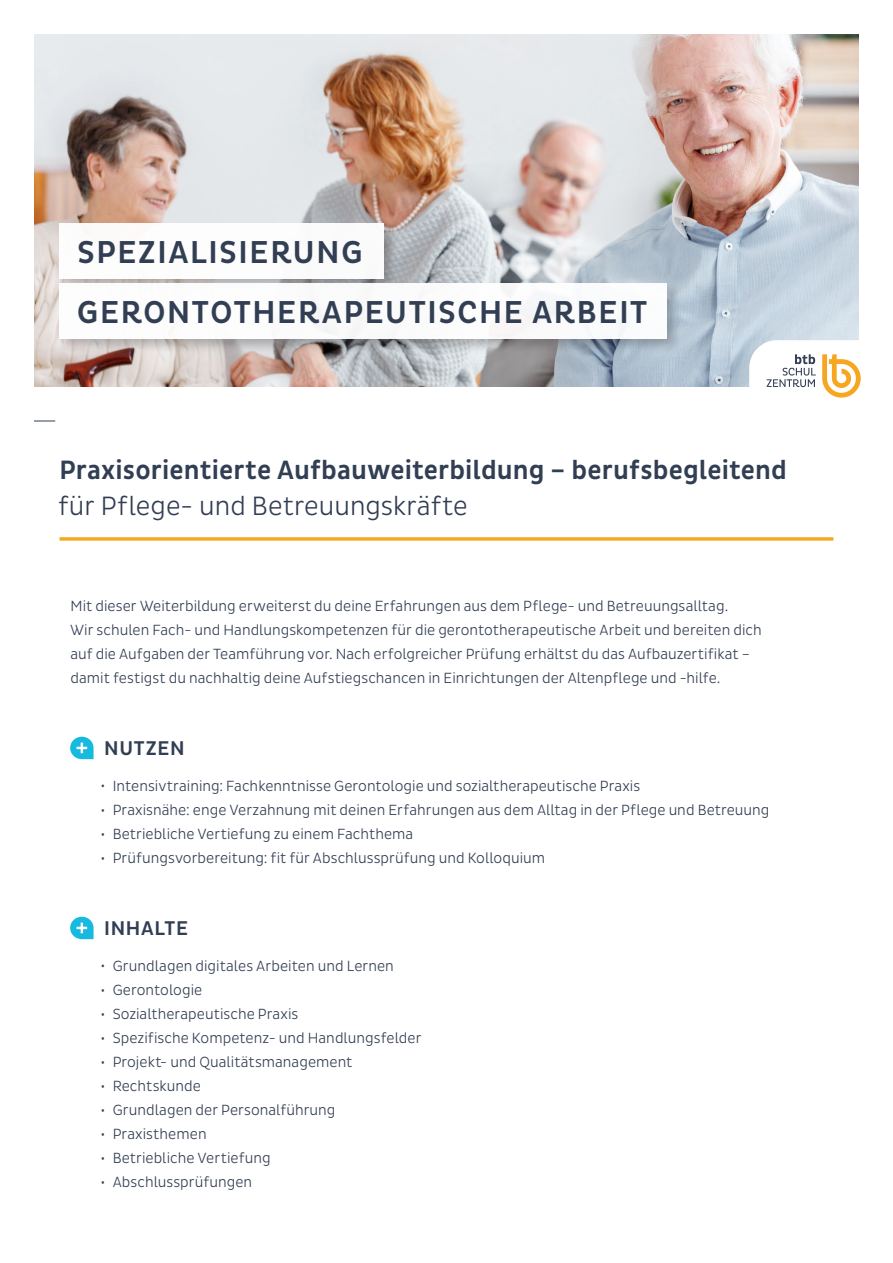
<style>
.page{position:relative;width:893px;height:1263px;background:#fff}
.page>*{position:absolute;margin:0;border:0;box-sizing:border-box;transform-origin:0 0}
.t1{font:500 32.25px/60px "Pluto Cond";letter-spacing:.035em;color:#323e53}
.t2{font:500 27px "Pluto Sans Cond";letter-spacing:.005em;color:#323e53}
.t3{font:300 27px "Pluto Sans Cond";letter-spacing:.005em;color:#323e53}
.t4{font:500 20.25px "Pluto Sans Cond";letter-spacing:.035em;color:#323e53}
.t5{font:300 15px/24px "Pluto Sans Cond";letter-spacing:.005em;color:#323e53}
</style>
<div class="page">
<img style="left:34px;top:34px;width:825px;height:353px">
<svg style="left:60px;top:537px;width:773px;height:4px;background:#f7b33f"></svg>
<div style="left:56px;top:220px;width:343px;height:74px;background:#000;opacity:.25"></div>
<div style="left:60px;top:223px;width:324px;height:56px;background:#fff"></div>
<div style="left:56px;top:280px;width:626px;height:74px;background:#000;opacity:.25"></div>
<div style="left:60px;top:283px;width:606px;height:56px;background:#fff"></div>
<svg style="left:70px;top:737px;width:24px;height:22px"></svg>
<svg style="left:70px;top:917px;width:24px;height:22px"></svg>
<svg style="left:34px;top:421px;width:21px;height:1px"></svg>
<svg style="left:749px;top:340px;width:112px;height:58px"></svg>
<h1 class="t1" style="left:77px;top:222px;width:572px">SPEZIALISIERUNG<br>GERONTOTHERAPEUTISCHE ARBEIT</h1>
<h2 class="t2" style="left:60px;top:454px;width:729px">Praxisorientierte Aufbauweiterbildung – berufsbegleitend</h2>
<h2 class="t3" style="left:58px;top:490px;width:411px">für Pflege- und Betreuungskräfte</h2>
<p class="t5" style="left:70px;top:594px;width:693px">Mit dieser Weiterbildung erweiterst du deine Erfahrungen aus dem Pflege- und Betreuungsalltag.<br>Wir schulen Fach- und Handlungskompetenzen für die gerontotherapeutische Arbeit und bereiten dich auf die Aufgaben der Teamführung vor. Nach erfolgreicher Prüfung erhältst du das Aufbauzertifikat – damit festigst du nachhaltig deine Aufstiegschancen in Einrichtungen der Altenpflege und -hilfe.</p>
<h3 class="t4" style="left:104px;top:736px;width:82px">NUTZEN</h3>
<p class="t5" style="left:100px;top:774px;width:541px">• Intensivtraining: Fachkenntnisse Gerontologie und sozialtherapeutische Praxis</p>
<p class="t5" style="left:100px;top:798px;width:670px">• Praxisnähe: enge Verzahnung mit deinen Erfahrungen aus dem Alltag in der Pflege und Betreuung</p>
<p class="t5" style="left:100px;top:822px;width:314px">• Betriebliche Vertiefung zu einem Fachthema</p>
<p class="t5" style="left:100px;top:846px;width:446px">• Prüfungsvorbereitung: fit für Abschlussprüfung und Kolloquium</p>
<h3 class="t4" style="left:104px;top:916px;width:85px">INHALTE</h3>
<p class="t5" style="left:100px;top:954px;width:295px">• Grundlagen digitales Arbeiten und Lernen</p>
<p class="t5" style="left:100px;top:978px;width:103px">• Gerontologie</p>
<p class="t5" style="left:100px;top:1002px;width:199px">• Sozialtherapeutische Praxis</p>
<p class="t5" style="left:100px;top:1026px;width:322px">• Spezifische Kompetenz- und Handlungsfelder</p>
<p class="t5" style="left:100px;top:1050px;width:253px">• Projekt- und Qualitätsmanagement</p>
<p class="t5" style="left:100px;top:1074px;width:102px">• Rechtskunde</p>
<p class="t5" style="left:100px;top:1098px;width:236px">• Grundlagen der Personalführung</p>
<p class="t5" style="left:100px;top:1122px;width:108px">• Praxisthemen</p>
<p class="t5" style="left:100px;top:1146px;width:172px">• Betriebliche Vertiefung</p>
<p class="t5" style="left:100px;top:1170px;width:153px">• Abschlussprüfungen</p>
</div>
